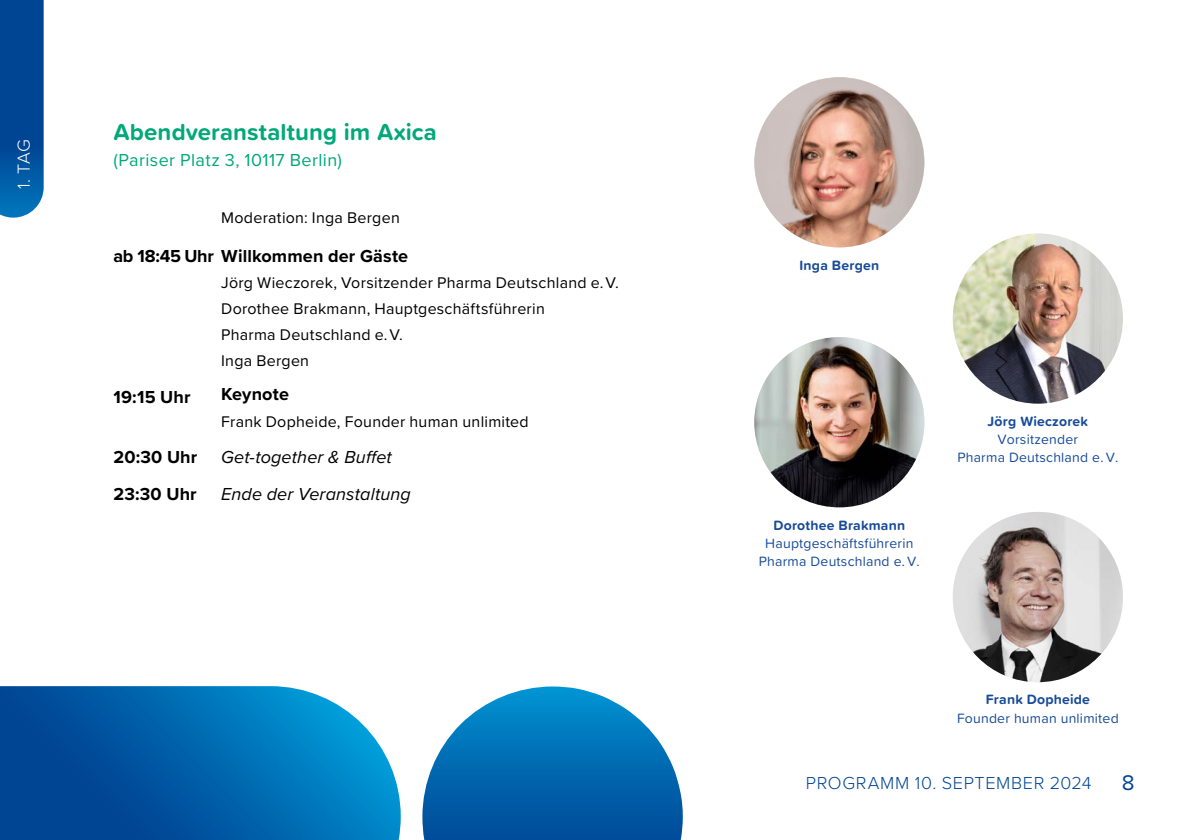
<style>
.page{position:relative;width:1191px;height:840px;background:#fff}
.page>*{position:absolute;margin:0;border:0;box-sizing:border-box;transform-origin:0 0}
.t1{font:700 24px "Proxima Soft";letter-spacing:.005em;color:#00a87a}
.t2{font:22px "Proxima Soft";color:#004594}
.t3{font:700 18px "Proxima Nova";letter-spacing:.01em;color:#000}
.t4{font:italic 18px "Proxima Nova";letter-spacing:.005em;color:#000}
.t5{font:18px "Proxima Nova";letter-spacing:.02em;color:#00a87a}
.t6{font:300 18px "Proxima Nova";letter-spacing:.035em;color:#004594}
.t7{font:300 18px "Proxima Nova";color:#fff}
.t8{font:16px/26px "Proxima Nova";letter-spacing:.015em;color:#000}
.t9{font:14px/18px "Proxima Soft";letter-spacing:.015em;color:#184b99;text-align:center}
.t10{font:700 14px "Proxima Soft";letter-spacing:.015em;color:#184b99}
</style>
<div class="page">
<svg style="left:0;top:0;width:44px;height:217px;background:#04509c"></svg>
<svg style="left:0;top:686px;width:401px;height:153px;background:#0f6db1"></svg>
<svg style="left:422px;top:686px;width:261px;height:153px"></svg>
<img style="left:754px;top:337px;width:170px;height:170px;border-radius:85px">
<img style="left:754px;top:77px;width:170px;height:170px;border-radius:85px">
<img style="left:952px;top:511px;width:171px;height:170px;border-radius:85px">
<img style="left:952px;top:233px;width:171px;height:170px;border-radius:85px">
<p class="t7" style="left:10px;top:189px;width:51px;rotate:-90deg">1. TAG</p>
<h1 class="t1" style="left:113px;top:114px;width:325px">Abendveranstaltung im Axica</h1>
<p class="t5" style="left:113px;top:147px;width:230px">(Pariser Platz 3, 10117 Berlin)</p>
<p class="t8" style="left:221px;top:204px;width:180px">Moderation: Inga Bergen</p>
<p class="t3" style="left:113px;top:242px;width:296px">ab 18:45 Uhr Willkommen der Gäste</p>
<p class="t8" style="left:221px;top:269px;width:399px">Jörg Wieczorek, Vorsitzender Pharma Deutschland e. V.<br>Dorothee Brakmann, Hauptgeschäftsführerin<br>Pharma Deutschland e. V.<br>Inga Bergen</p>
<p class="t3" style="left:113px;top:383px;width:79px">19:15 Uhr</p>
<p class="t3" style="left:221px;top:381px;width:69px">Keynote</p>
<p class="t8" style="left:221px;top:407px;width:309px">Frank Dopheide, Founder human unlimited</p>
<p class="t3" style="left:113px;top:444px;width:85px">20:30 Uhr</p>
<p class="t4" style="left:221px;top:444px;width:172px">Get-together &amp; Buffet</p>
<p class="t3" style="left:113px;top:480px;width:85px">23:30 Uhr</p>
<p class="t4" style="left:221px;top:480px;width:191px">Ende der Veranstaltung</p>
<p class="t10" style="left:799px;top:254px;width:81px">Inga Bergen</p>
<p class="t10" style="left:773px;top:514px;width:133px">Dorothee Brakmann</p>
<p class="t9" style="left:759px;top:533px;width:162px">Hauptgeschäftsführerin<br>Pharma Deutschland e. V.</p>
<p class="t10" style="left:987px;top:410px;width:102px">Jörg Wieczorek</p>
<p class="t9" style="left:957px;top:429px;width:162px">Vorsitzender<br>Pharma Deutschland e. V.</p>
<p class="t10" style="left:985px;top:688px;width:106px">Frank Dopheide</p>
<p class="t9" style="left:957px;top:707px;width:163px">Founder human unlimited</p>
<p class="t6" style="left:806px;top:768px;width:287px">PROGRAMM 10. SEPTEMBER 2024</p>
<h2 class="t2" style="left:1121px;top:766px;width:14px">8</h2>
</div>
